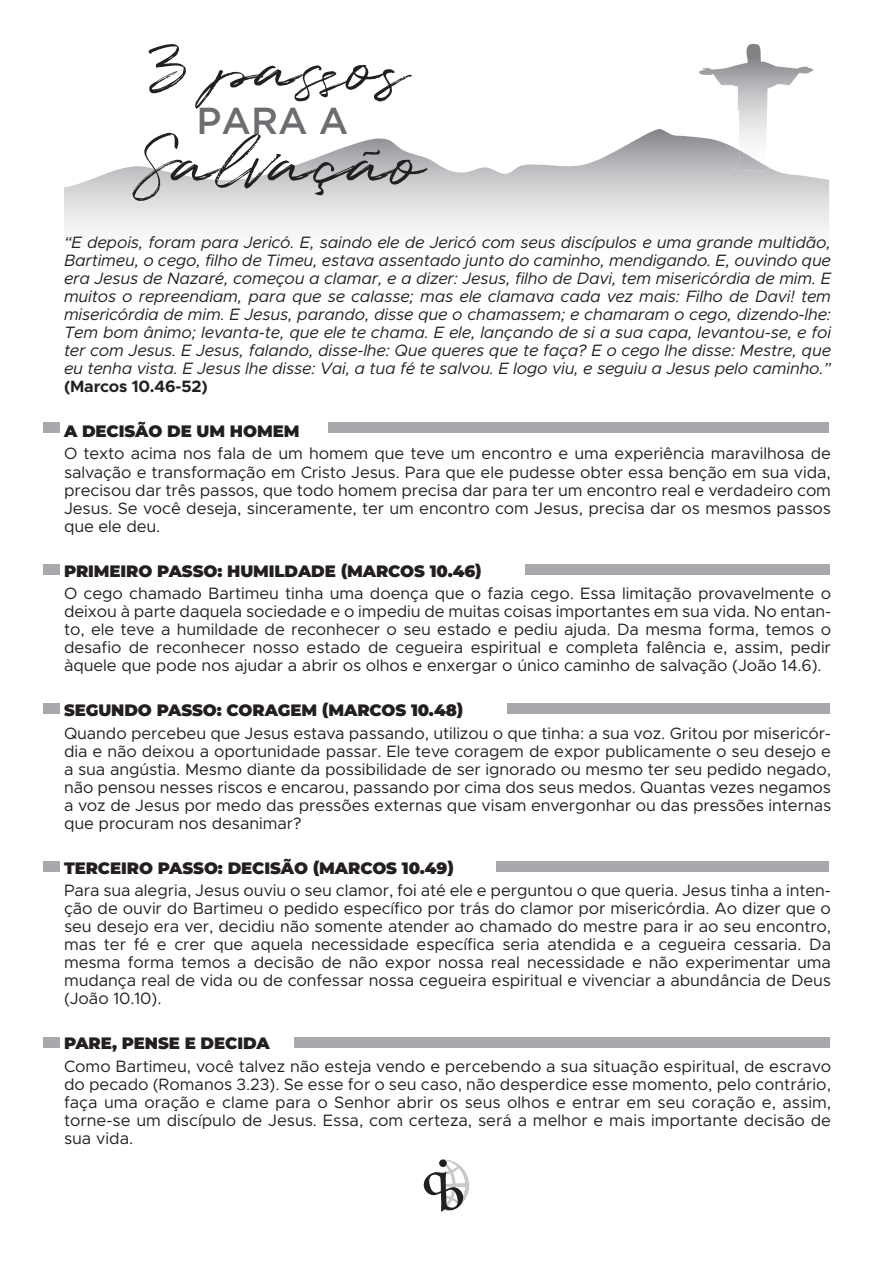
<style>
.page{position:relative;width:893px;height:1263px;background:#fff}
.page>*{position:absolute;margin:0;border:0;box-sizing:border-box;transform-origin:0 0}
.t1{font:74.85px "Quentin";color:#231f20}
.t2{font:500 37.35px "Gotham";color:#6c6d70}
.t3{font:16.5px/18px "Metropolis";letter-spacing:-.005em;color:#231f20;text-align:justify}
.t4{font:italic 16.5px/18px "Metropolis";letter-spacing:-.01em;color:#231f20;text-align:justify}
.t5{font:900 16.5px "Montserrat";letter-spacing:-.005em;color:#231f20}
.t6{font:700 16.5px "Metropolis";letter-spacing:-.01em;color:#231f20}
</style>
<div class="page">
<svg style="left:423px;top:1159px;width:46px;height:52px"></svg>
<div style="left:439px;top:1159px;width:8px;height:8px;background:#231f20;border-radius:50%"></div>
<img style="left:699px;top:44px;width:115px;height:85px">
<img style="left:64px;top:138px;width:356px;height:94px">
<img style="left:420px;top:129px;width:359px;height:103px">
<img style="left:778px;top:172px;width:51px;height:60px">
<img style="left:733px;top:150px;width:37px;height:22px">
<div style="left:43px;top:422px;width:17px;height:10px;background:#a8a9ad"></div>
<div style="left:328px;top:422px;width:501px;height:10px;background:#a8a9ad"></div>
<div style="left:43px;top:564px;width:17px;height:10px;background:#a8a9ad"></div>
<div style="left:525px;top:564px;width:304px;height:10px;background:#a8a9ad"></div>
<div style="left:43px;top:703px;width:17px;height:10px;background:#a8a9ad"></div>
<div style="left:507px;top:703px;width:322px;height:10px;background:#a8a9ad"></div>
<div style="left:43px;top:861px;width:17px;height:10px;background:#a8a9ad"></div>
<div style="left:496px;top:861px;width:333px;height:10px;background:#a8a9ad"></div>
<div style="left:43px;top:1037px;width:17px;height:10px;background:#a8a9ad"></div>
<div style="left:294px;top:1037px;width:535px;height:10px;background:#a8a9ad"></div>
<h1 class="t1" style="left:149px;top:19px;width:260px">3 passos</h1>
<h2 class="t2" style="left:196px;top:99px;width:153px">PARA A</h2>
<h1 class="t1" style="left:132px;top:114px;width:293px">Salvação</h1>
<p class="t4" style="left:64px;top:233px;width:769px">“E depois, foram para Jericó. E, saindo ele de Jericó com seus discípulos e uma grande multidão, Bartimeu, o cego, filho de Timeu, estava assentado junto do caminho, mendigando. E, ouvindo que era Jesus de Nazaré, começou a clamar, e a dizer: Jesus, filho de Davi, tem misericórdia de mim. E muitos o repreendiam, para que se calasse; mas ele clamava cada vez mais: Filho de Davi! tem misericórdia de mim. E Jesus, parando, disse que o chamassem; e chamaram o cego, dizendo-lhe:<br>Tem bom ânimo; levanta-te, que ele te chama. E ele, lançando de si a sua capa, levantou-se, e foi ter com Jesus. E Jesus, falando, disse-lhe: Que queres que te faça? E o cego lhe disse: Mestre, que eu tenha vista. E Jesus lhe disse: Vai, a tua fé te salvou. E logo viu, e seguiu a Jesus pelo caminho.”</p>
<p class="t6" style="left:64px;top:376px;width:145px">(Marcos 10.46-52)</p>
<p class="t5" style="left:64px;top:419px;width:237px">A DECISÃO DE UM HOMEM</p>
<p class="t3" style="left:64px;top:445px;width:769px">O texto acima nos fala de um homem que teve um encontro e uma experiência maravilhosa de salvação e transformação em Cristo Jesus. Para que ele pudesse obter essa benção em sua vida, precisou dar três passos, que todo homem precisa dar para ter um encontro real e verdadeiro com Jesus. Se você deseja, sinceramente, ter um encontro com Jesus, precisa dar os mesmos passos que ele deu.</p>
<p class="t5" style="left:64px;top:558px;width:419px">PRIMEIRO PASSO: HUMILDADE (MARCOS 10.46)</p>
<p class="t3" style="left:64px;top:584px;width:769px">O cego chamado Bartimeu tinha uma doença que o fazia cego. Essa limitação provavelmente o deixou à parte daquela sociedade e o impediu de muitas coisas importantes em sua vida. No entan&shy;to, ele teve a humildade de reconhecer o seu estado e pediu ajuda. Da mesma forma, temos o desafio de reconhecer nosso estado de cegueira espiritual e completa falência e, assim, pedir àquele que pode nos ajudar a abrir os olhos e enxergar o único caminho de salvação (João 14.6).</p>
<p class="t5" style="left:64px;top:698px;width:401px">SEGUNDO PASSO: CORAGEM (MARCOS 10.48)</p>
<p class="t3" style="left:64px;top:724px;width:769px">Quando percebeu que Jesus estava passando, utilizou o que tinha: a sua voz. Gritou por misericór&shy;dia e não deixou a oportunidade passar. Ele teve coragem de expor publicamente o seu desejo e a sua angústia. Mesmo diante da possibilidade de ser ignorado ou mesmo ter seu pedido negado, não pensou nesses riscos e encarou, passando por cima dos seus medos. Quantas vezes negamos a voz de Jesus por medo das pressões externas que visam envergonhar ou das pressões internas que procuram nos desanimar?</p>
<p class="t5" style="left:64px;top:855px;width:391px">TERCEIRO PASSO: DECISÃO (MARCOS 10.49)</p>
<p class="t3" style="left:64px;top:881px;width:769px">Para sua alegria, Jesus ouviu o seu clamor, foi até ele e perguntou o que queria. Jesus tinha a inten&shy;ção de ouvir do Bartimeu o pedido específico por trás do clamor por misericórdia. Ao dizer que o seu desejo era ver, decidiu não somente atender ao chamado do mestre para ir ao seu encontro, mas ter fé e crer que aquela necessidade específica seria atendida e a cegueira cessaria. Da mesma forma temos a decisão de não expor nossa real necessidade e não experimentar uma mudança real de vida ou de confessar nossa cegueira espiritual e vivenciar a abundância de Deus (João 10.10).</p>
<p class="t5" style="left:64px;top:1031px;width:207px">PARE, PENSE E DECIDA</p>
<p class="t3" style="left:64px;top:1057px;width:769px">Como Bartimeu, você talvez não esteja vendo e percebendo a sua situação espiritual, de escravo do pecado (Romanos 3.23). Se esse for o seu caso, não desperdice esse momento, pelo contrário, faça uma oração e clame para o Senhor abrir os seus olhos e entrar em seu coração e, assim, torne-se um discípulo de Jesus. Essa, com certeza, será a melhor e mais importante decisão de sua vida.</p>
</div>
